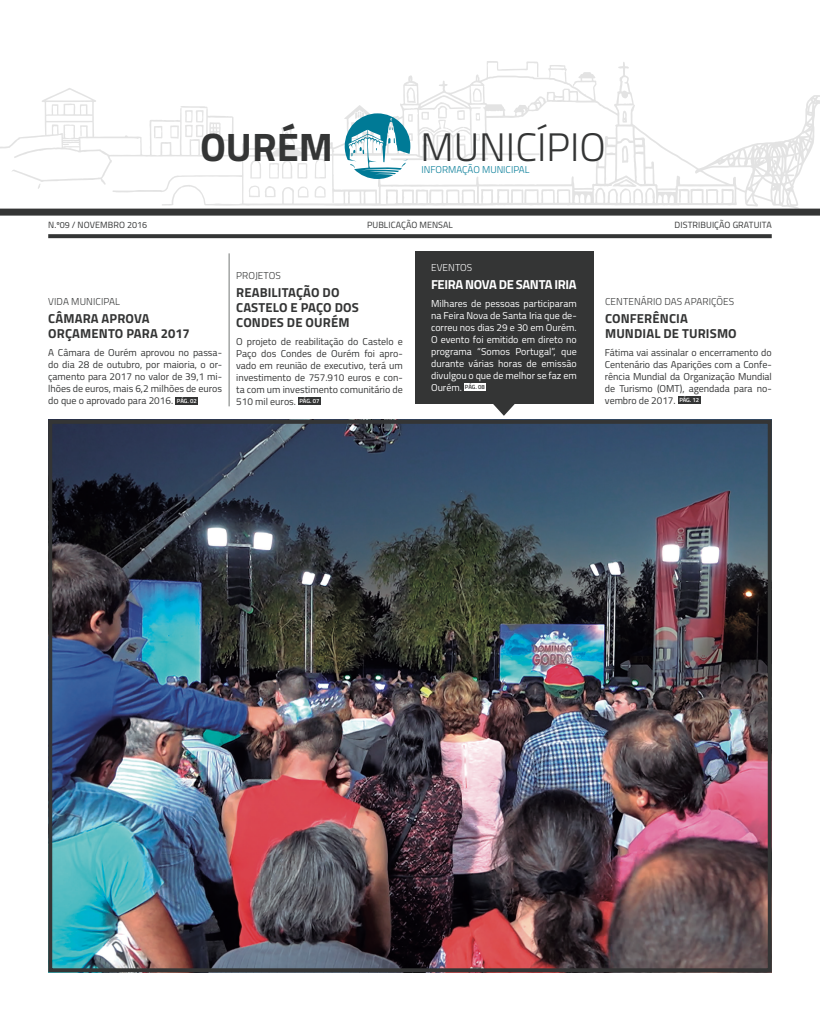
<style>
.page{position:relative;width:820px;height:1029px;background:#fff}
.page>*{position:absolute;margin:0;border:0;box-sizing:border-box;transform-origin:0 0}
.t1{font:300 39.8px "Titillium";color:#343535}
.t2{font:700 39.8px "Titillium";color:#343535}
.t3{font:700 13px/15px "Titillium";letter-spacing:.01em;color:#343535}
.t4{font:700 13px "Titillium";letter-spacing:-.025em;color:#fff}
.t5{font:10px/12px "Titillium";color:#343535;text-align:justify}
.t6{font:10px/12px "Titillium";color:#fff;text-align:justify}
.t7{font:300 10px "Titillium";letter-spacing:.01em;color:#343535}
.t8{font:300 10px "Titillium";letter-spacing:.01em;color:#fff}
.t9{font:300 9.9px "Titillium";color:#007a96}
.t10{font:9px "Titillium";letter-spacing:.01em;color:#343535}
.s1{font-weight:600;font-size:6px;color:#fff}
.s2{font-weight:600;font-size:6px;color:#343535}
</style>
<div class="page">
<div style="left:415px;top:252px;width:177px;height:152px;background:#343535"></div>
<svg style="left:493px;top:404px;width:21px;height:12px"></svg>
<div style="left:464px;top:383px;width:21px;height:8px;background:#fff"></div>
<svg style="left:48px;top:234px;width:723px;height:4px;background:#3c3d3d"></svg>
<div style="left:0;top:209px;width:819px;height:7px;background:#343535"></div>
<svg style="left:0;top:62px;width:819px;height:147px"></svg>
<svg style="left:612px;top:179px;width:24px;height:8px"></svg>
<svg style="left:621px;top:146px;width:7px;height:17px"></svg>
<svg style="left:622px;top:111px;width:4px;height:12px"></svg>
<svg style="left:548px;top:65px;width:18px;height:12px"></svg>
<svg style="left:486px;top:61px;width:52px;height:16px"></svg>
<svg style="left:472px;top:88px;width:9px;height:14px"></svg>
<svg style="left:475px;top:113px;width:5px;height:8px"></svg>
<svg style="left:474px;top:134px;width:6px;height:7px"></svg>
<svg style="left:437px;top:106px;width:28px;height:35px"></svg>
<svg style="left:422px;top:135px;width:7px;height:6px"></svg>
<svg style="left:421px;top:112px;width:8px;height:8px"></svg>
<svg style="left:406px;top:87px;width:10px;height:16px"></svg>
<svg style="left:314px;top:186px;width:11px;height:12px"></svg>
<svg style="left:314px;top:159px;width:12px;height:20px"></svg>
<svg style="left:298px;top:186px;width:10px;height:12px"></svg>
<svg style="left:284px;top:131px;width:4px;height:8px"></svg>
<svg style="left:269px;top:160px;width:38px;height:19px"></svg>
<svg style="left:242px;top:143px;width:30px;height:9px"></svg>
<svg style="left:250px;top:160px;width:11px;height:19px"></svg>
<svg style="left:248px;top:186px;width:27px;height:11px"></svg>
<svg style="left:170px;top:106px;width:51px;height:33px"></svg>
<svg style="left:154px;top:126px;width:8px;height:12px"></svg>
<svg style="left:38px;top:183px;width:3px;height:6px"></svg>
<svg style="left:344px;top:111px;width:68px;height:68px"></svg>
<img style="left:53px;top:425px;width:713px;height:542px">
<div style="left:48px;top:420px;width:723px;height:552px;border:4px solid #343535"></div>
<div style="left:175px;top:397px;width:23px;height:7px;background:#343535"></div>
<div style="left:677px;top:397px;width:23px;height:7px;background:#343535"></div>
<div style="left:298px;top:397px;width:23px;height:8px;background:#343535"></div>
<hr style="left:229px;top:253px;width:1px;height:153px;background:#757877">
<h1 class="t2" style="left:200px;top:116px;width:134px">OURÉM</h1>
<h1 class="t1" style="left:420px;top:118px;width:187px">MUNICÍPIO</h1>
<p class="t9" style="left:421px;top:162px;width:109px">INFORMAÇÃO MUNICIPAL</p>
<p class="t10" style="left:367px;top:218px;width:87px">PUBLICAÇÃO MENSAL</p>
<p class="t10" style="left:48px;top:219px;width:100px">N.º09 / NOVEMBRO 2016</p>
<p class="t10" style="left:674px;top:219px;width:99px">DISTRIBUIÇÃO GRATUITA</p>
<p class="t7" style="left:48px;top:295px;width:73px">VIDA MUNICIPAL</p>
<h2 class="t3" style="left:48px;top:311px;width:143px">CÂMARA APROVA<br>ORÇAMENTO PARA 2017</h2>
<p class="t5" style="left:48px;top:346px;width:175px">A Câmara de Ourém aprovou no passa&shy;do dia 28 de outubro, por maioria, o or&shy;çamento para 2017 no valor de 39,1 mi&shy;lhões de euros, mais 6,2 milhões de euros do que o aprovado para 2016. <span class="s1">PÁG. 02</span></p>
<p class="t7" style="left:236px;top:268px;width:46px">PROJETOS</p>
<h2 class="t3" style="left:236px;top:284px;width:124px">REABILITAÇÃO DO<br>CASTELO E PAÇO DOS<br>CONDES DE OURÉM</h2>
<p class="t5" style="left:236px;top:335px;width:168px">O projeto de reabilitação do Castelo e Paço dos Condes de Ourém foi apro&shy;vado em reunião de executivo, terá um investimento de 757.910 euros e con&shy;ta com um investimento comunitário de 510 mil euros. <span class="s1">PÁG. 07</span></p>
<p class="t8" style="left:431px;top:260px;width:43px">EVENTOS</p>
<h2 class="t4" style="left:431px;top:274px;width:147px">FEIRA NOVA DE SANTA IRIA</h2>
<p class="t6" style="left:431px;top:297px;width:147px">Milhares de pessoas participaram na Feira Nova de Santa Iria que de&shy;correu nos dias 29 e 30 em Ourém.<br>O evento foi emitido em direto no programa “Somos Portugal”, que durante várias horas de emissão divulgou o que de melhor se faz em Ourém. <span class="s2">PÁG. 08</span></p>
<p class="t7" style="left:604px;top:294px;width:131px">CENTENÁRIO DAS APARIÇÕES</p>
<h2 class="t3" style="left:604px;top:310px;width:133px">CONFERÊNCIA<br>MUNDIAL DE TURISMO</h2>
<p class="t5" style="left:604px;top:346px;width:168px">Fátima vai assinalar o encerramento do Centenário das Aparições com a Confe&shy;rência Mundial da Organização Mundial de Turismo (OMT), agendada para no&shy;vembro de 2017. <span class="s1">PÁG. 12</span></p>
</div>
